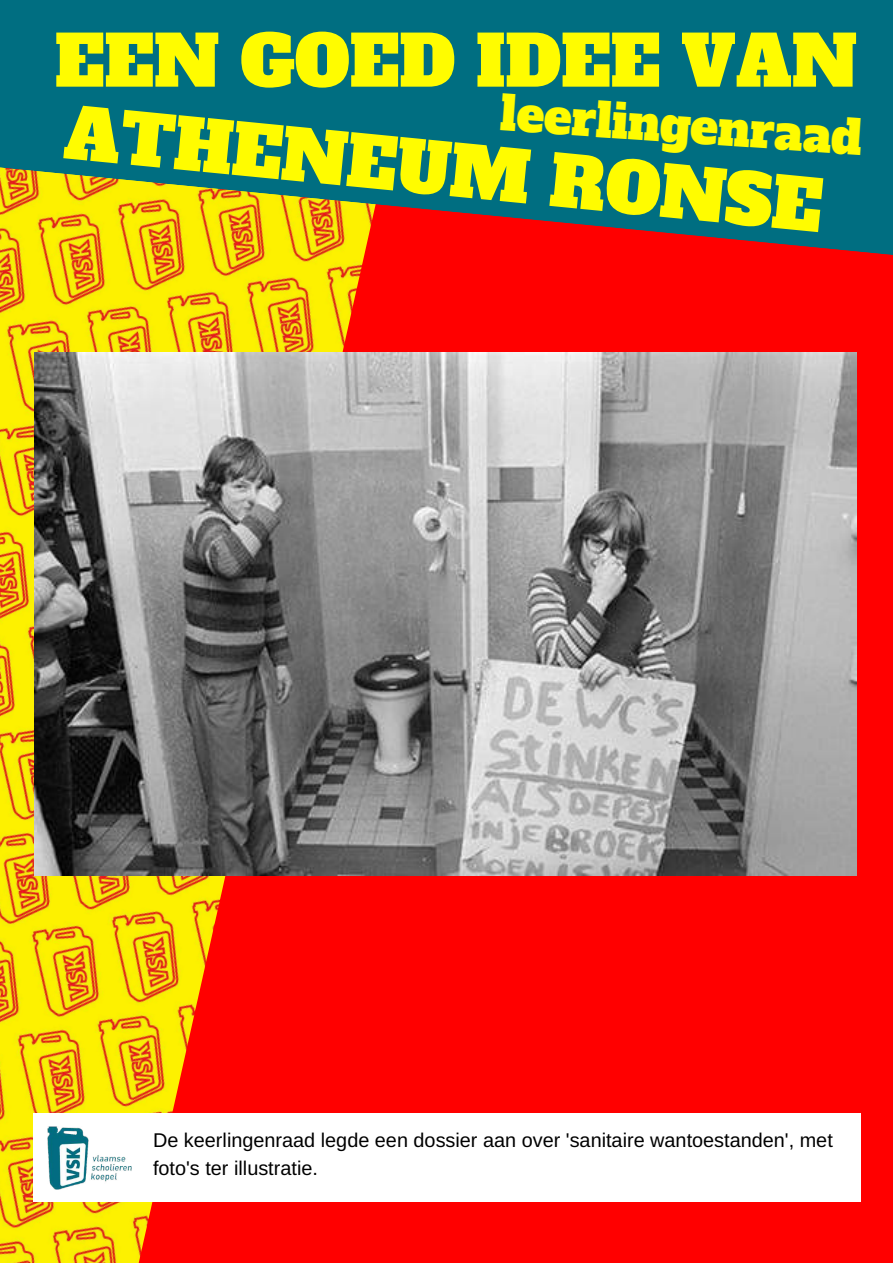
<style>
.page{position:relative;width:893px;height:1263px;background:#f00}
.page>*{position:absolute;margin:0;border:0;box-sizing:border-box;transform-origin:0 0}
.t1{font:69.53px "Alfa Slab One";color:#fffc00}
.t2{font:46.35px "Alfa Slab One";color:#fffc00}
.t3{font:19.88px/27.6px "Arimo";color:#000}
</style>
<div class="page">
<img style="left:0;top:255px;width:377px;height:1008px">
<svg style="left:0;top:0;width:893px;height:255px;background:#2a716b"></svg>
<div style="left:33px;top:1114px;width:828px;height:88px;background:#fff"></div>
<img style="left:47px;top:1126px;width:84px;height:63px">
<img style="left:34px;top:353px;width:822px;height:523px">
<h1 class="t1" style="left:55px;top:15px;width:804px">EEN GOED IDEE VAN</h1>
<h1 class="t1" style="left:70px;top:84px;width:762px;rotate:6deg">ATHENEUM RONSE</h1>
<h2 class="t2" style="left:503px;top:82px;width:364px;rotate:4deg">leerlingenraad</h2>
<p class="t3" style="left:153px;top:1126px;width:681px">De keerlingenraad legde een dossier aan over 'sanitaire wantoestanden', met foto's ter illustratie.</p>
</div>
